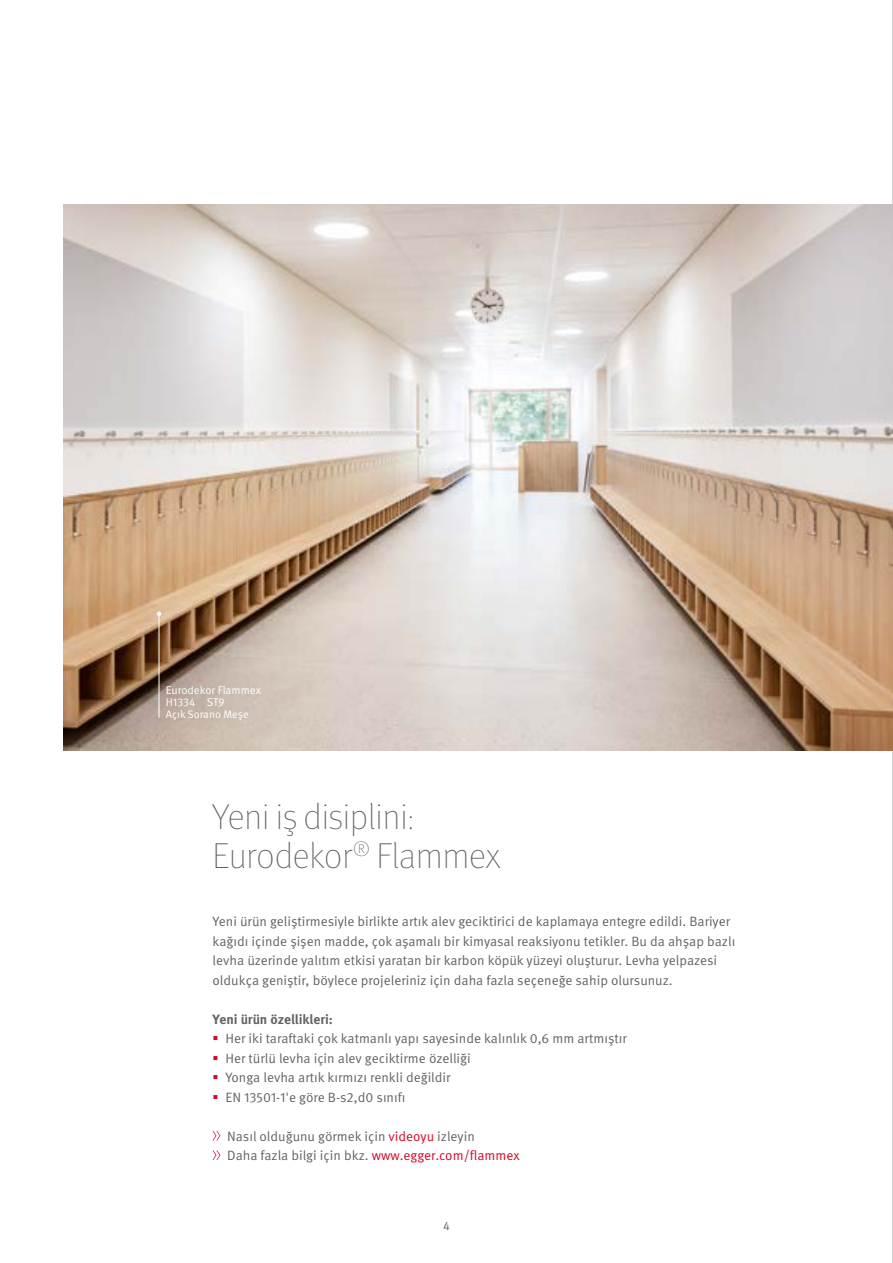
<style>
.page{position:relative;width:893px;height:1263px;background:#fff}
.page>*{position:absolute;margin:0;border:0;box-sizing:border-box;transform-origin:0 0}
.t1{font:100 36px/39px "Meta Pro";color:#636362}
.t2{font:13.5px/19.5px "Meta Pro";color:#636362}
.t3{font:700 13.5px "Meta Pro";letter-spacing:-.005em;color:#636362}
.t4{font:12px "Meta Pro";color:#636362}
.t5{font:11.25px/12px "Meta Pro";color:#fff}
.t6{font:10.8px "Meta Pro";color:#fff}
.s1{color:#d4082c}
</style>
<div class="page">
<hr style="left:892px;top:0;width:1px;height:1263px;background:#a7a7a8">
<img style="left:64px;top:205px;width:829px;height:546px">
<hr style="left:159px;top:614px;width:1px;height:104px;background:#fff">
<svg style="left:157px;top:611px;width:4px;height:5px"></svg>
<svg style="left:213px;top:1131px;width:7px;height:10px"></svg>
<svg style="left:213px;top:1150px;width:7px;height:10px"></svg>
<p class="t5" style="left:166px;top:684px;width:97px">Eurodekor Flammex<br>H1334 ST9</p>
<p class="t6" style="left:166px;top:708px;width:85px">Açık Sorano Meşe</p>
<h1 class="t1" style="left:213px;top:795px;width:290px">Yeni iş disiplini:<br>Eurodekor<sup>®</sup> Flammex</h1>
<p class="t2" style="left:213px;top:912px;width:524px">Yeni ürün geliştirmesiyle birlikte artık alev geciktirici de kaplamaya entegre edildi. Bariyer kağıdı içinde şişen madde, çok aşamalı bir kimyasal reaksiyonu tetikler. Bu da ahşap bazlı levha üzerinde yalıtım etkisi yaratan bir karbon köpük yüzeyi oluşturur. Levha yelpazesi oldukça geniştir, böylece projeleriniz için daha fazla seçeneğe sahip olursunuz.</p>
<p class="t3" style="left:213px;top:1008px;width:122px">Yeni ürün özellikleri:</p>
<p class="t2" style="left:225px;top:1029px;width:403px">Her iki taraftaki çok katmanlı yapı sayesinde kalınlık 0,6 mm artmıştır Her türlü levha için alev geciktirme özelliği<br>Yonga levha artık kırmızı renkli değildir<br>EN 13501-1'e göre B-s2,d0 sınıfı</p>
<p class="t2" style="left:227px;top:1126px;width:294px">Nasıl olduğunu görmek için <span class="s1">videoyu</span> izleyin<br>Daha fazla bilgi için bkz. <span class="s1">www.egger.com/flammex</span></p>
<p class="t4" style="left:443px;top:1218px;width:8px">4</p>
</div>
